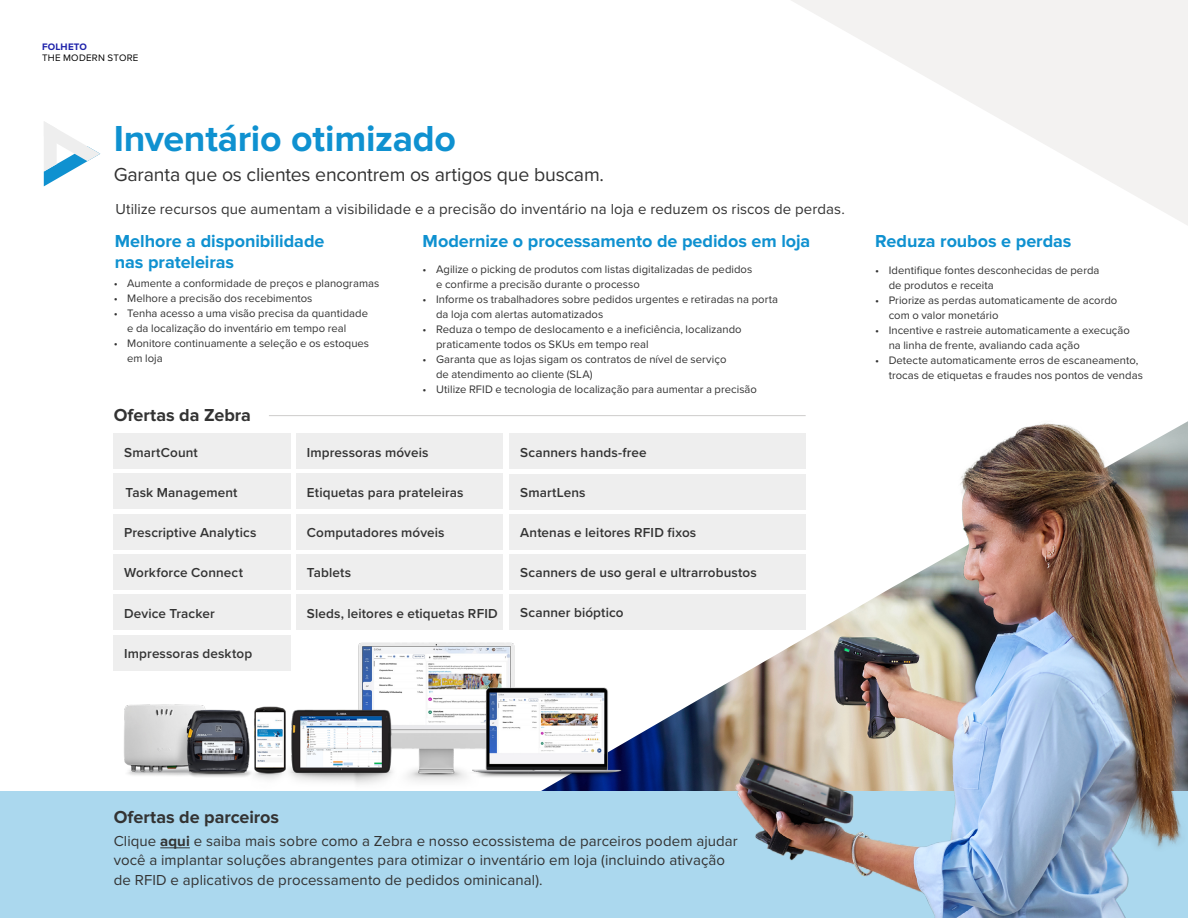
<style>
.page{position:relative;width:1188px;height:918px;background:#fff}
.page>*{position:absolute;margin:0;border:0;box-sizing:border-box;transform-origin:0 0}
.t1{font:700 37.5px "Proxima Nova";letter-spacing:-.01em;color:#0f91d0}
.t2{font:19.5px "Proxima Nova";letter-spacing:-.01em;color:#333}
.t3{font:700 18px/21px "Proxima Nova";color:#0f91d0}
.t4{font:700 18px "Proxima Nova";color:#333}
.t5{font:15px/19.5px "Proxima Nova";letter-spacing:.005em;color:#333}
.t6{font:600 13.5px "Proxima Nova";letter-spacing:.01em;color:#333}
.t7{font:11.25px/15px "Proxima Nova";letter-spacing:.005em;color:#333}
.t8{font:9.75px "Proxima Nova";letter-spacing:.025em;color:#000}
.t9{font:700 9.75px "Proxima Nova";letter-spacing:.02em;color:#1e22aa}
.s1{font-weight:700}
</style>
<div class="page">
<svg style="left:791px;top:0;width:397px;height:225px;fill:#f3f2f1"></svg>
<svg style="left:44px;top:121px;width:56px;height:65px"></svg>
<img style="left:113px;top:636px;width:518px;height:154px">
<div style="left:0;top:792px;width:1188px;height:126px;background:#abd8ee"></div>
<img style="left:631px;top:421px;width:557px;height:497px">
<hr style="left:160px;top:848px;width:30px;height:1px;background:#333">
<div style="left:114px;top:434px;width:177px;height:35px;background:#eee"></div>
<div style="left:114px;top:474px;width:177px;height:35px;background:#eee"></div>
<div style="left:296px;top:474px;width:207px;height:35px;background:#eee"></div>
<div style="left:296px;top:514px;width:207px;height:36px;background:#eee"></div>
<div style="left:296px;top:554px;width:207px;height:36px;background:#eee"></div>
<div style="left:296px;top:595px;width:207px;height:35px;background:#eee"></div>
<div style="left:114px;top:514px;width:177px;height:36px;background:#eee"></div>
<div style="left:114px;top:554px;width:177px;height:36px;background:#eee"></div>
<div style="left:114px;top:595px;width:177px;height:35px;background:#eee"></div>
<div style="left:114px;top:635px;width:177px;height:35px;background:#eee"></div>
<div style="left:296px;top:434px;width:207px;height:35px;background:#eee"></div>
<div style="left:509px;top:434px;width:297px;height:35px;background:#eee"></div>
<div style="left:509px;top:474px;width:297px;height:35px;background:#eee"></div>
<div style="left:509px;top:514px;width:297px;height:36px;background:#eee"></div>
<div style="left:509px;top:554px;width:297px;height:36px;background:#eee"></div>
<div style="left:509px;top:595px;width:297px;height:35px;background:#eee"></div>
<hr style="left:269px;top:415px;width:537px;height:1px;background:#cdcccb">
<p class="t9" style="left:42px;top:41px;width:47px">FOLHETO</p>
<p class="t8" style="left:42px;top:51px;width:98px">THE MODERN STORE</p>
<h1 class="t1" style="left:114px;top:117px;width:344px">Inventário otimizado</h1>
<h2 class="t2" style="left:114px;top:160px;width:492px">Garanta que os clientes encontrem os artigos que buscam.</h2>
<h3 class="t5" style="left:115px;top:198px;width:731px">Utilize recursos que aumentam a visibilidade e a precisão do inventário na loja e reduzem os riscos de perdas.</h3>
<h3 class="t3" style="left:115px;top:231px;width:211px">Melhore a disponibilidade nas prateleiras</h3>
<h3 class="t3" style="left:423px;top:231px;width:389px">Modernize o processamento de pedidos em loja</h3>
<h3 class="t3" style="left:875px;top:231px;width:198px">Reduza roubos e perdas</h3>
<p class="t7" style="left:114px;top:276px;width:267px">• Aumente a conformidade de preços e planogramas</p>
<p class="t7" style="left:114px;top:291px;width:200px">• Melhore a precisão dos recebimentos</p>
<p class="t7" style="left:127px;top:306px;width:242px;text-indent:-14px">• Tenha acesso a uma visão precisa da quantidade e da localização do inventário em tempo real</p>
<p class="t7" style="left:127px;top:336px;width:244px;text-indent:-14px">• Monitore continuamente a seleção e os estoques em loja</p>
<p class="t7" style="left:436px;top:262px;width:318px;text-indent:-14px">• Agilize o picking de produtos com listas digitalizadas de pedidos e confirme a precisão durante o processo</p>
<p class="t7" style="left:436px;top:291px;width:343px;text-indent:-14px">• Informe os trabalhadores sobre pedidos urgentes e retiradas na porta da loja com alertas automatizados</p>
<p class="t7" style="left:436px;top:321px;width:307px;text-indent:-14px">• Reduza o tempo de deslocamento e a ineficiência, localizando praticamente todos os SKUs em tempo real</p>
<p class="t7" style="left:436px;top:351px;width:292px;text-indent:-14px">• Garanta que as lojas sigam os contratos de nível de serviço de atendimento ao cliente (SLA)</p>
<p class="t7" style="left:423px;top:381px;width:336px">• Utilize RFID e tecnologia de localização para aumentar a precisão</p>
<p class="t7" style="left:889px;top:262px;width:212px;text-indent:-13px">• Identifique fontes desconhecidas de perda de produtos e receita</p>
<p class="t7" style="left:889px;top:292px;width:230px;text-indent:-13px">• Priorize as perdas automaticamente de acordo com o valor monetário</p>
<p class="t7" style="left:889px;top:322px;width:243px;text-indent:-13px">• Incentive e rastreie automaticamente a execução na linha de frente, avaliando cada ação</p>
<p class="t7" style="left:889px;top:352px;width:256px;text-indent:-13px">• Detecte automaticamente erros de escaneamento, trocas de etiquetas e fraudes nos pontos de vendas</p>
<h3 class="t4" style="left:114px;top:404px;width:139px">Ofertas da Zebra</h3>
<p class="t6" style="left:124px;top:442px;width:75px">SmartCount</p>
<p class="t6" style="left:125px;top:482px;width:114px">Task Management</p>
<p class="t6" style="left:124px;top:523px;width:134px">Prescriptive Analytics</p>
<p class="t6" style="left:124px;top:563px;width:120px">Workforce Connect</p>
<p class="t6" style="left:124px;top:603px;width:92px">Device Tracker</p>
<p class="t6" style="left:124px;top:643px;width:130px">Impressoras desktop</p>
<p class="t6" style="left:307px;top:442px;width:123px">Impressoras móveis</p>
<p class="t6" style="left:520px;top:442px;width:128px">Scanners hands-free</p>
<p class="t6" style="left:520px;top:482px;width:67px">SmartLens</p>
<p class="t6" style="left:520px;top:522px;width:178px">Antenas e leitores RFID fixos</p>
<p class="t6" style="left:307px;top:482px;width:158px">Etiquetas para prateleiras</p>
<p class="t6" style="left:307px;top:523px;width:139px">Computadores móveis</p>
<p class="t6" style="left:307px;top:563px;width:46px">Tablets</p>
<p class="t6" style="left:307px;top:603px;width:192px">Sleds, leitores e etiquetas RFID</p>
<p class="t6" style="left:520px;top:563px;width:238px">Scanners de uso geral e ultrarrobustos</p>
<p class="t6" style="left:520px;top:603px;width:105px">Scanner bióptico</p>
<h3 class="t4" style="left:114px;top:807px;width:167px">Ofertas de parceiros</h3>
<p class="t5" style="left:114px;top:830px;width:626px">Clique <span class="s1">aqui</span> e saiba mais sobre como a Zebra e nosso ecossistema de parceiros podem ajudar você a implantar soluções abrangentes para otimizar o inventário em loja (incluindo ativação de RFID e aplicativos de processamento de pedidos ominicanal).</p>
</div>
